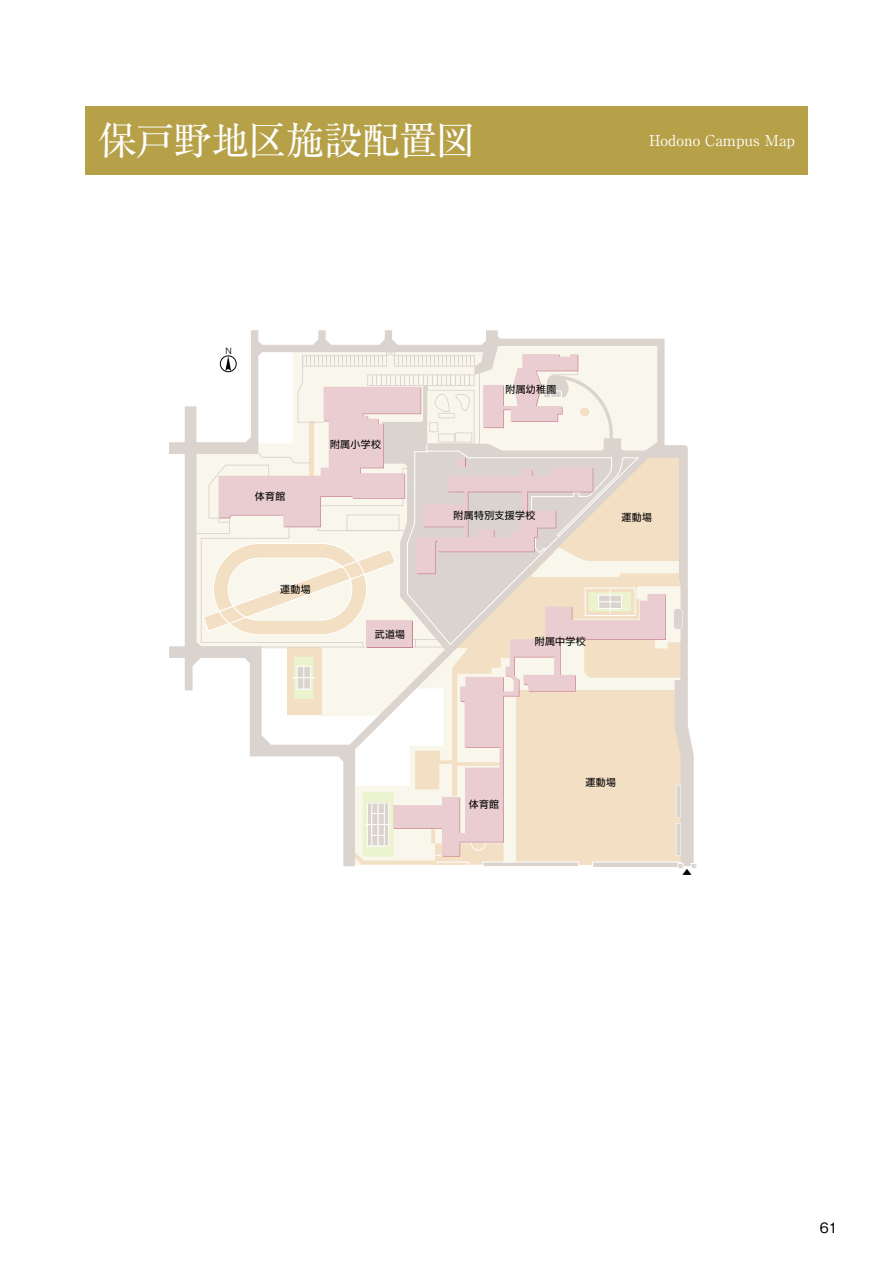
<style>
.page{position:relative;width:893px;height:1263px;background:#fff}
.page>*{position:absolute;margin:0;border:0;box-sizing:border-box;transform-origin:0 0}
.t1{font:39px "Ryumin Pro";letter-spacing:-.035em;color:#fff}
.t2{font:15px "Ryumin Pro";color:#fff}
.t3{font:500 14.25px "Gothic BBB Pro";color:#000}
.t4{font:9.9px "Shin Go Pro";letter-spacing:.04em;color:#000}
.t5{font:8.55px "Avant Garde";color:#000}
</style>
<div class="page">
<svg style="left:169px;top:330px;width:525px;height:536px"></svg>
<svg style="left:676px;top:785px;width:5px;height:71px"></svg>
<div style="left:592px;top:862px;width:89px;height:4px;border:1px solid #fff"></div>
<svg style="left:504px;top:862px;width:75px;height:4px"></svg>
<svg style="left:678px;top:863px;width:5px;height:5px"></svg>
<svg style="left:691px;top:863px;width:5px;height:5px"></svg>
<div style="left:287px;top:647px;width:35px;height:67px;background:#f3dfc3"></div>
<div style="left:294px;top:657px;width:19px;height:42px;background:#ecf3cf"></div>
<div style="left:363px;top:792px;width:31px;height:65px;background:#ecf3cf"></div>
<svg style="left:369px;top:805px;width:18px;height:19px"></svg>
<div style="left:367px;top:803px;width:22px;height:43px;border:1px solid #fff"></div>
<div style="left:372px;top:803px;width:12px;height:43px;background:#dad3ce"></div>
<div style="left:372px;top:803px;width:13px;height:43px;border:1px solid #fff"></div>
<div style="left:372px;top:813px;width:13px;height:22px;border:1px solid #fff"></div>
<hr style="left:378px;top:803px;width:1px;height:43px;background:#fff">
<svg style="left:355px;top:824px;width:149px;height:42px"></svg>
<svg style="left:393px;top:689px;width:272px;height:167px;background:#f2e1cf"></svg>
<svg style="left:196px;top:351px;width:487px;height:338px;background:#eee4da"></svg>
<div style="left:85px;top:106px;width:723px;height:68px;background:#b6a149"></div>
<h1 class="t1" style="left:98px;top:110px;width:379px">保戸野地区施設配置図</h1>
<h2 class="t2" style="left:649px;top:129px;width:148px">Hodono Campus Map</h2>
<p class="t5" style="left:225px;top:346px;width:8px">N</p>
<p class="t4" style="left:255px;top:488px;width:32px">体育館</p>
<p class="t4" style="left:330px;top:436px;width:53px">附属小学校</p>
<p class="t4" style="left:280px;top:581px;width:32px">運動場</p>
<p class="t4" style="left:375px;top:626px;width:32px">武道場</p>
<p class="t4" style="left:505px;top:381px;width:53px">附属幼稚園</p>
<p class="t4" style="left:454px;top:507px;width:83px">附属特別支援学校</p>
<p class="t4" style="left:621px;top:509px;width:32px">運動場</p>
<p class="t4" style="left:535px;top:633px;width:52px">附属中学校</p>
<p class="t4" style="left:469px;top:796px;width:32px">体育館</p>
<p class="t4" style="left:585px;top:774px;width:32px">運動場</p>
<p class="t4" style="left:682px;top:864px;width:11px">▲</p>
<h3 class="t3" style="left:820px;top:1216px;width:19px">61</h3>
</div>
